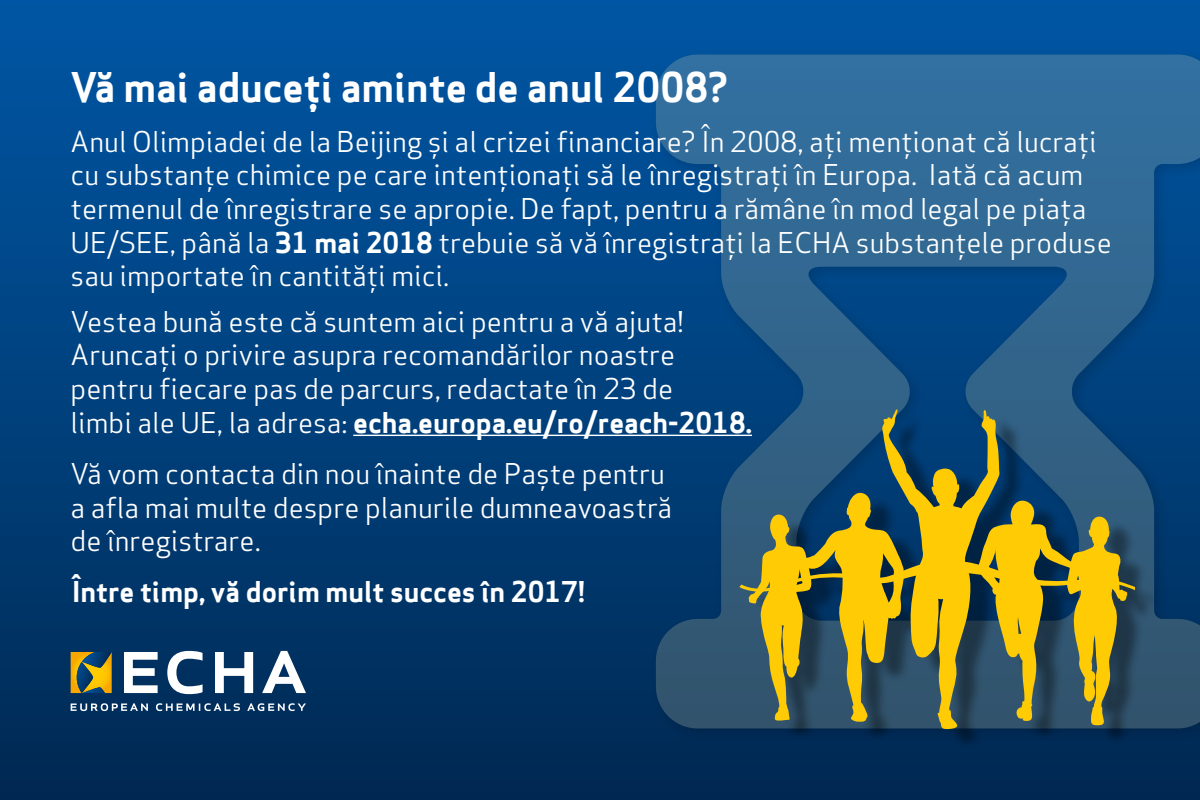
<style>
.page{position:relative;width:1200px;height:800px;background:#fff}
.page>*{position:absolute;margin:0;border:0;box-sizing:border-box;transform-origin:0 0}
.t1{font:700 40px "Apex Sans";color:#fff}
.t2{font:28px/33.6px "Apex Sans";color:#fff}
.t3{font:700 28px "Apex Sans";color:#fff}
.s1{font-weight:700}
</style>
<div class="page">
<div style="left:0;top:0;width:1200px;height:800px;background:linear-gradient(to bottom,#0057a5,#002953)"></div>
<svg style="left:71px;top:703px;width:235px;height:8px;background:#517090"></svg>
<svg style="left:124px;top:651px;width:182px;height:43px"></svg>
<svg style="left:71px;top:652px;width:41px;height:41px;background:#928531"></svg>
<hr style="left:353px;top:435px;width:399px;height:1px;background:#fff">
<div style="left:649px;top:47px;width:551px;height:697px;background:#000;opacity:.75"></div>
<svg style="left:656px;top:54px;width:544px;height:674px;background:#1f5a8c"></svg>
<div style="left:750px;top:413px;width:410px;height:336px;background:#000;opacity:.38"></div>
<svg style="left:739px;top:409px;width:396px;height:321px;background:#66724a"></svg>
<h1 class="t1" style="left:71px;top:61px;width:659px">Vă mai aduceţi aminte de anul 2008?</h1>
<p class="t2" style="left:71px;top:122px;width:1043px">Anul Olimpiadei de la Beijing și al crizei financiare? În 2008, aţi menţionat că lucraţi cu substanţe chimice pe care intenţionaţi să le înregistraţi în Europa. Iată că acum termenul de înregistrare se apropie. De fapt, pentru a rămâne în mod legal pe piaţa UE/SEE, până la <span class="s1">31 mai 2018</span> trebuie să vă înregistraţi la ECHA substanţele produse sau importate în cantităţi mici.</p>
<p class="t2" style="left:71px;top:302px;width:683px">Vestea bună este că suntem aici pentru a vă ajuta!<br>Aruncaţi o privire asupra recomandărilor noastre pentru fiecare pas de parcurs, redactate în 23 de<br>limbi ale UE, la adresa: <span class="s1">echa.europa.eu/ro/reach-2018.</span></p>
<p class="t2" style="left:71px;top:454px;width:603px">Vă vom contacta din nou înainte de Paște pentru a afla mai multe despre planurile dumneavoastră de înregistrare.</p>
<p class="t3" style="left:72px;top:574px;width:514px">Între timp, vă dorim mult succes în 2017!</p>
</div>
